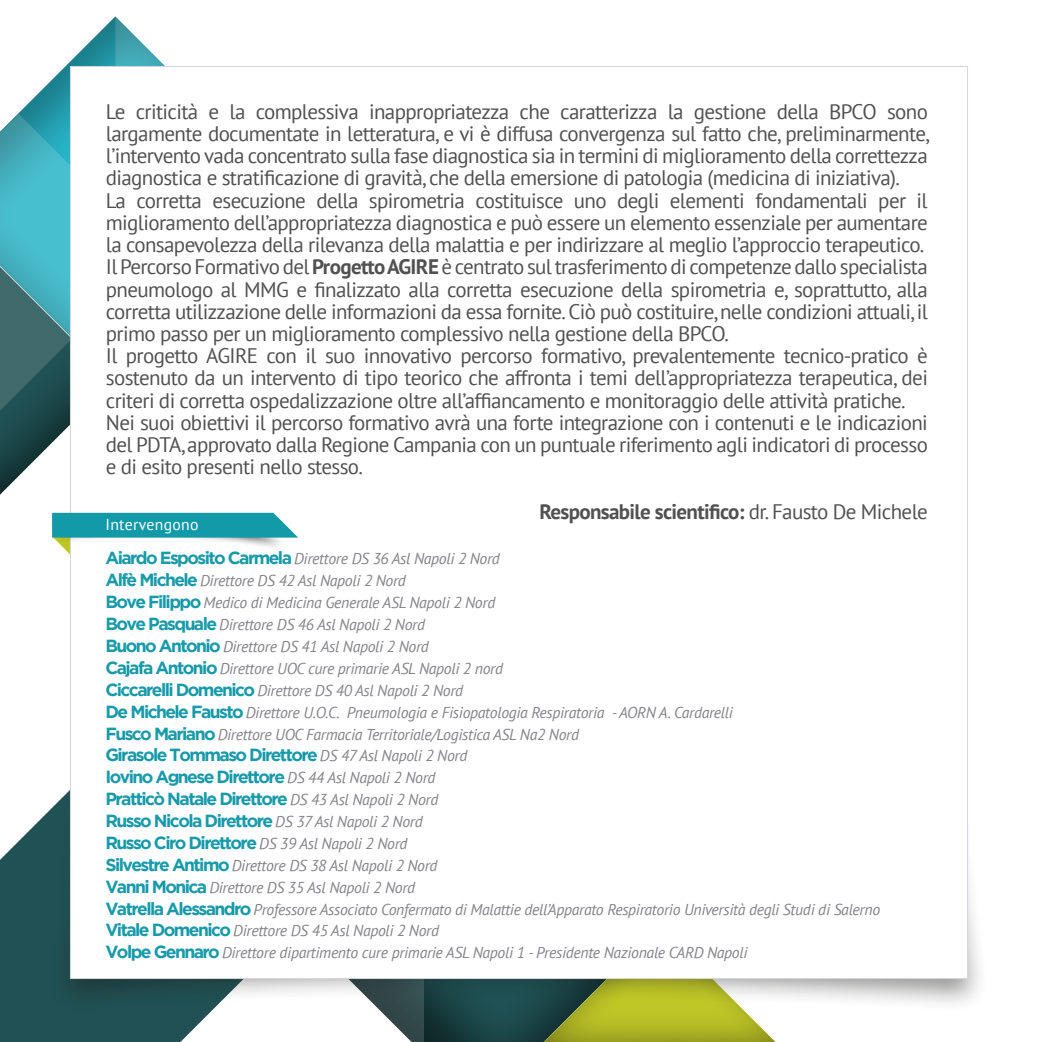
<style>
.page{position:relative;width:1042px;height:1042px;background:#fff}
.page>*{position:absolute;margin:0;border:0;box-sizing:border-box;transform-origin:0 0}
.t1{font:21px/22.2px "PT Sans";letter-spacing:-.03em;color:#515152}
.t2{font:700 21px "PT Sans";letter-spacing:-.03em;color:#515152}
.t3{font:700 17.5px/21.9px "Gotham";letter-spacing:-.09em;color:#179aa9}
.t4{font:italic 15.75px/21.9px "PT Sans";letter-spacing:-.02em;color:#838388}
.s1{font-weight:700}
.s2{font-weight:400}
.s3{font-style:normal;color:#fff}
.s4{font-family:"Gotham";font-weight:700;font-style:normal;font-size:17.5px;color:#179aa9}
.s5{font-family:"PT Sans";font-weight:400;font-style:italic;font-size:15.75px;color:#838388}
</style>
<div class="page">
<svg style="left:18px;top:16px;width:98px;height:98px"></svg>
<svg style="left:115px;top:17px;width:50px;height:49px"></svg>
<svg style="left:0;top:114px;width:70px;height:81px"></svg>
<svg style="left:423px;top:1012px;width:99px;height:30px;fill:#194244"></svg>
<svg style="left:381px;top:1012px;width:42px;height:30px"></svg>
<svg style="left:522px;top:1012px;width:254px;height:30px"></svg>
<svg style="left:0;top:811px;width:211px;height:231px;fill:#215154"></svg>
<div style="left:49px;top:771px;width:939px;height:241px;background:#1d1d1b;opacity:.47"></div>
<div style="left:70px;top:66px;width:898px;height:913px;background:#fff;border:1px solid #d4d6dc"></div>
<svg style="left:0;top:195px;width:298px;height:359px"></svg>
<p class="t1" style="left:106px;top:100px;width:825px">Le criticità e la complessiva inappropriatezza che caratterizza la gestione della BPCO sono largamente documentate in letteratura, e vi è diffusa convergenza sul fatto che, preliminarmente, l’intervento vada concentrato sulla fase diagnostica sia in termini di miglioramento della correttezza diagnostica e stratificazione di gravità, che della emersione di patologia (medicina di iniziativa).<br>La corretta esecuzione della spirometria costituisce uno degli elementi fondamentali per il miglioramento dell’appropriatezza diagnostica e può essere un elemento essenziale per aumentare la consapevolezza della rilevanza della malattia e per indirizzare al meglio l’approccio terapeutico.<br>Il Percorso Formativo del <span class="s1">Progetto AGIRE</span> è centrato sul trasferimento di competenze dallo specialista pneumologo al MMG e finalizzato alla corretta esecuzione della spirometria e, soprattutto, alla corretta utilizzazione delle informazioni da essa fornite. Ciò può costituire, nelle condizioni attuali, il primo passo per un miglioramento complessivo nella gestione della BPCO.<br>Il progetto AGIRE con il suo innovativo percorso formativo, prevalentemente tecnico-pratico è sostenuto da un intervento di tipo teorico che affronta i temi dell’appropriatezza terapeutica, dei criteri di corretta ospedalizzazione oltre all’affiancamento e monitoraggio delle attività pratiche.<br>Nei suoi obiettivi il percorso formativo avrà una forte integrazione con i contenuti e le indicazioni del PDTA, approvato dalla Regione Campania con un puntuale riferimento agli indicatori di processo e di esito presenti nello stesso.</p>
<p class="t2" style="left:539px;top:497px;width:390px">Responsabile scientifico: <span class="s2">dr. Fausto De Michele</span></p>
<p class="t4" style="left:105px;top:507px;width:396px;line-height:34.1px"><span class="s3">Intervengono<br></span><span class="s4">Aiardo Esposito Carmela</span> Direttore DS 36 Asl Napoli 2 Nord</p>
<p class="t4" style="left:105px;top:569px;width:629px"><span class="s4">Alfè Michele</span> Direttore DS 42 Asl Napoli 2 Nord<br><span class="s4">Bove Filippo</span> Medico di Medicina Generale ASL Napoli 2 Nord<br><span class="s4">Bove Pasquale</span> Direttore DS 46 Asl Napoli 2 Nord<br><span class="s4">Buono Antonio</span> Direttore DS 41 Asl Napoli 2 Nord<br><span class="s4">Cajafa Antonio</span> Direttore UOC cure primarie ASL Napoli 2 nord<br><span class="s4">Ciccarelli Domenico</span> Direttore DS 40 Asl Napoli 2 Nord<br><span class="s4">De Michele Fausto</span> Direttore U.O.C. Pneumologia e Fisiopatologia Respiratoria - AORN A. Cardarelli <span class="s4">Fusco Mariano</span> Direttore UOC Farmacia Territoriale/Logistica ASL Na2 Nord</p>
<p class="t3" style="left:105px;top:744px;width:363px">Girasole Tommaso Direttore <span class="s5">DS 47 Asl Napoli 2 Nord </span>Iovino Agnese Direttore <span class="s5">DS 44 Asl Napoli 2 Nord </span>Pratticò Natale Direttore <span class="s5">DS 43 Asl Napoli 2 Nord </span>Russo Nicola Direttore <span class="s5">DS 37 Asl Napoli 2 Nord </span>Russo Ciro Direttore <span class="s5">DS 39 Asl Napoli 2 Nord</span></p>
<p class="t4" style="left:105px;top:854px;width:776px"><span class="s4">Silvestre Antimo</span> Direttore DS 38 Asl Napoli 2 Nord<br><span class="s4">Vanni Monica</span> Direttore DS 35 Asl Napoli 2 Nord<br><span class="s4">Vatrella Alessandro</span> Professore Associato Confermato di Malattie dell’Apparato Respiratorio Università degli Studi di Salerno <span class="s4">Vitale Domenico</span> Direttore DS 45 Asl Napoli 2 Nord<br><span class="s4">Volpe Gennaro</span> Direttore dipartimento cure primarie ASL Napoli 1 - Presidente Nazionale CARD Napoli</p>
</div>
